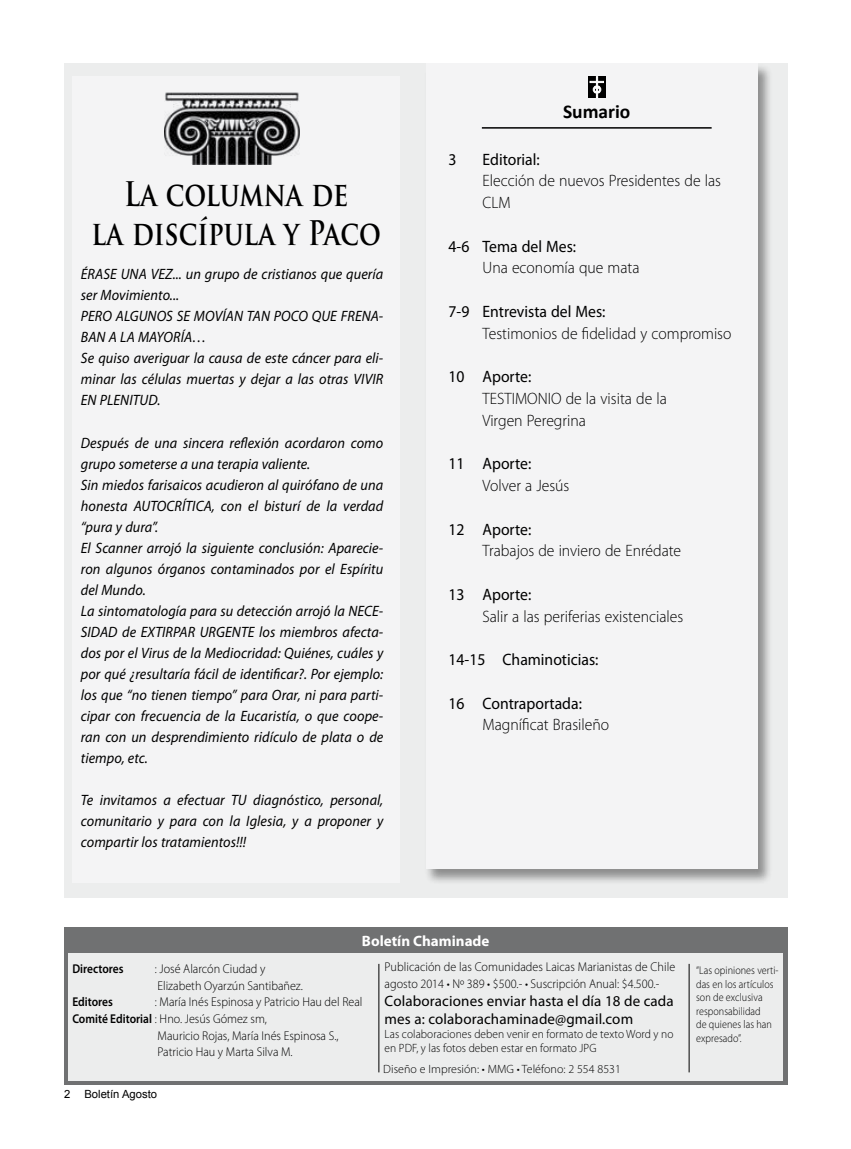
<style>
.page{position:relative;width:851px;height:1149px;background:#fff}
.page>*{position:absolute;margin:0;border:0;box-sizing:border-box;transform-origin:0 0}
.t1{font:700 33px/39.6px "Trajan Pro";color:#000;text-align:center;scale:.8 1}
.t2{font:700 19.5px "Calibri";color:#000}
.t3{font:300 16.5px/21.8px "Myriad Pro";color:#000;scale:.95 1}
.t4{font:16.5px "Myriad Pro";color:#000;scale:.95 1}
.t5{font:italic 15px/21px "Myriad Pro";letter-spacing:.005em;color:#000;scale:.95 1}
.t6{font:15px/18px "Myriad Pro";letter-spacing:.01em;color:#000}
.t7{font:700 15px "Myriad Pro";color:#fff}
.t8{font:300 12.75px/16.2px "Myriad Pro";color:#000;scale:.95 1}
.t9{font:300 12.75px/16.5px "Myriad Pro";color:#000;scale:.9 1}
.t10{font:600 12.75px "Myriad Pro";color:#000;scale:.9 1}
.t11{font:300 12px/14.4px "Myriad Pro";letter-spacing:.005em;color:#000;scale:.95 1}
.t12{font:300 12px "Myriad Pro";letter-spacing:.005em;color:#000}
.t13{font:300 11.25px/13.5px "Myriad Pro";letter-spacing:.005em;color:#000;scale:.9 1}
.t14{font:11.25px "Arial";color:#000}
.s1{font-weight:600}
</style>
<div class="page">
<div style="left:64px;top:64px;width:723px;height:833px;background:#eceded"></div>
<div style="left:72px;top:77px;width:327px;height:805px;background:#f4f4f5"></div>
<div style="left:64px;top:927px;width:723px;height:157px;background:#707172"></div>
<div style="left:68px;top:952px;width:714px;height:128px;background:#eceded"></div>
<hr style="left:378px;top:963px;width:1px;height:108px;background:#000">
<hr style="left:688px;top:963px;width:1px;height:108px;background:#000">
<div style="left:424px;top:63px;width:348px;height:821px;background:#000;opacity:.4"></div>
<div style="left:425px;top:64px;width:332px;height:804px;background:#f4f4f5"></div>
<svg style="left:588px;top:77px;width:17px;height:21px"></svg>
<svg style="left:590px;top:76px;width:13px;height:22px"></svg>
<hr style="left:482px;top:127px;width:229px;height:2px;background:#000">
<img style="left:164px;top:92px;width:135px;height:73px">
<h1 class="t1" style="left:91px;top:174px;width:363px">La columna de<br>la discípula y Paco</h1>
<p class="t5" style="left:81px;top:263px;width:320px">ÉRASE UNA VEZ... un grupo de cristianos que quería ser Movimiento...<br>PERO ALGUNOS SE MOVÍAN TAN POCO QUE FRENA-BAN A LA MAYORÍA…<br>Se quiso averiguar la causa de este cáncer para eli&shy;minar las células muertas y dejar a las otras VIVIR EN PLENITUD.</p>
<p class="t5" style="left:81px;top:431px;width:320px">Después de una sincera reflexión acordaron como grupo someterse a una terapia valiente.<br>Sin miedos farisaicos acudieron al quirófano de una honesta AUTOCRÍTICA, con el bisturí de la verdad “pura y dura”.<br>El Scanner arrojó la siguiente conclusión: Aparecie&shy;ron algunos órganos contaminados por el Espíritu del Mundo.<br>La sintomatología para su detección arrojó la NECE-SIDAD de EXTIRPAR URGENTE los miembros afecta&shy;dos por el Virus de la Mediocridad: Quiénes, cuáles y por qué ¿resultaría fácil de identificar?. Por ejemplo: los que “no tienen tiempo” para Orar, ni para parti&shy;cipar con frecuencia de la Eucaristía, o que coope&shy;ran con un desprendimiento ridículo de plata o de tiempo, etc.</p>
<p class="t5" style="left:81px;top:788px;width:320px;text-align:justify">Te invitamos a efectuar TU diagnóstico, personal, comunitario y para con la Iglesia, y a proponer y compartir los tratamientos!!!</p>
<h2 class="t2" style="left:563px;top:99px;width:69px">Sumario</h2>
<p class="t4" style="left:448px;top:149px;width:10px">3</p>
<p class="t4" style="left:482px;top:149px;width:62px">Editorial:</p>
<p class="t3" style="left:482px;top:170px;width:252px">Elección de nuevos Presidentes de las<br>CLM</p>
<p class="t4" style="left:448px;top:236px;width:136px">4-6 Tema del Mes:</p>
<p class="t3" style="left:482px;top:257px;width:167px">Una economía que mata</p>
<p class="t4" style="left:448px;top:301px;width:167px">7-9 Entrevista del Mes:</p>
<p class="t3" style="left:482px;top:322px;width:263px">Testimonios de fidelidad y compromiso</p>
<p class="t4" style="left:448px;top:366px;width:89px">10 Aporte:</p>
<p class="t3" style="left:482px;top:388px;width:195px">TESTIMONIO de la visita de la<br>Virgen Peregrina</p>
<p class="t4" style="left:448px;top:453px;width:89px">11 Aporte:</p>
<p class="t3" style="left:482px;top:474px;width:93px">Volver a Jesús</p>
<p class="t4" style="left:448px;top:518px;width:89px">12 Aporte:</p>
<p class="t3" style="left:482px;top:540px;width:210px">Trabajos de inviero de Enrédate</p>
<p class="t4" style="left:448px;top:584px;width:89px">13 Aporte:</p>
<p class="t3" style="left:482px;top:605px;width:213px">Salir a las periferias existenciales</p>
<p class="t4" style="left:448px;top:649px;width:159px">14-15 Chaminoticias:</p>
<p class="t4" style="left:448px;top:692px;width:142px">16 Contraportada:</p>
<p class="t3" style="left:482px;top:714px;width:135px">Magníficat Brasileño</p>
<p class="t7" style="left:362px;top:931px;width:129px">Boletín Chaminade</p>
<p class="t10" style="left:72px;top:960px;width:58px">Directores</p>
<p class="t9" style="left:155px;top:960px;width:166px">: José Alarcón Ciudad y<br>Elizabeth Oyarzún Santibañez.</p>
<p class="t10" style="left:72px;top:993px;width:47px">Editores</p>
<p class="t9" style="left:155px;top:993px;width:232px">: María Inés Espinosa y Patricio Hau del Real</p>
<p class="t9" style="left:72px;top:1010px;width:218px"><span class="s1">Comité Editorial</span> : Hno. Jesús Gómez sm,</p>
<p class="t8" style="left:157px;top:1026px;width:192px">Mauricio Rojas, María Inés Espinosa S.,</p>
<p class="t8" style="left:157px;top:1043px;width:144px">Patricio Hau y Marta Silva M.</p>
<p class="t14" style="left:64px;top:1086px;width:8px">2</p>
<p class="t14" style="left:84px;top:1086px;width:74px">Boletín Agosto</p>
<p class="t8" style="left:384px;top:958px;width:307px">Publicación de las Comunidades Laicas Marianistas de Chile agosto 2014 • Nº 389 • $500.- • Suscripción Anual: $4.500.-</p>
<p class="t6" style="left:384px;top:990px;width:290px">Colaboraciones enviar hasta el día 18 de cada mes a: colaborachaminade@gmail.com</p>
<p class="t11" style="left:384px;top:1026px;width:305px">Las colaboraciones deben venir en formato de texto Word y no en PDF, y las fotos deben estar en formato JPG</p>
<p class="t12" style="left:383px;top:1061px;width:239px">Diseño e Impresión: • MMG • Teléfono: 2 554 8531</p>
<p class="t13" style="left:696px;top:963px;width:93px">“Las opiniones verti&shy;das en los artículos son de exclusiva responsabilidad<br>de quienes las han expresado”.</p>
</div>
